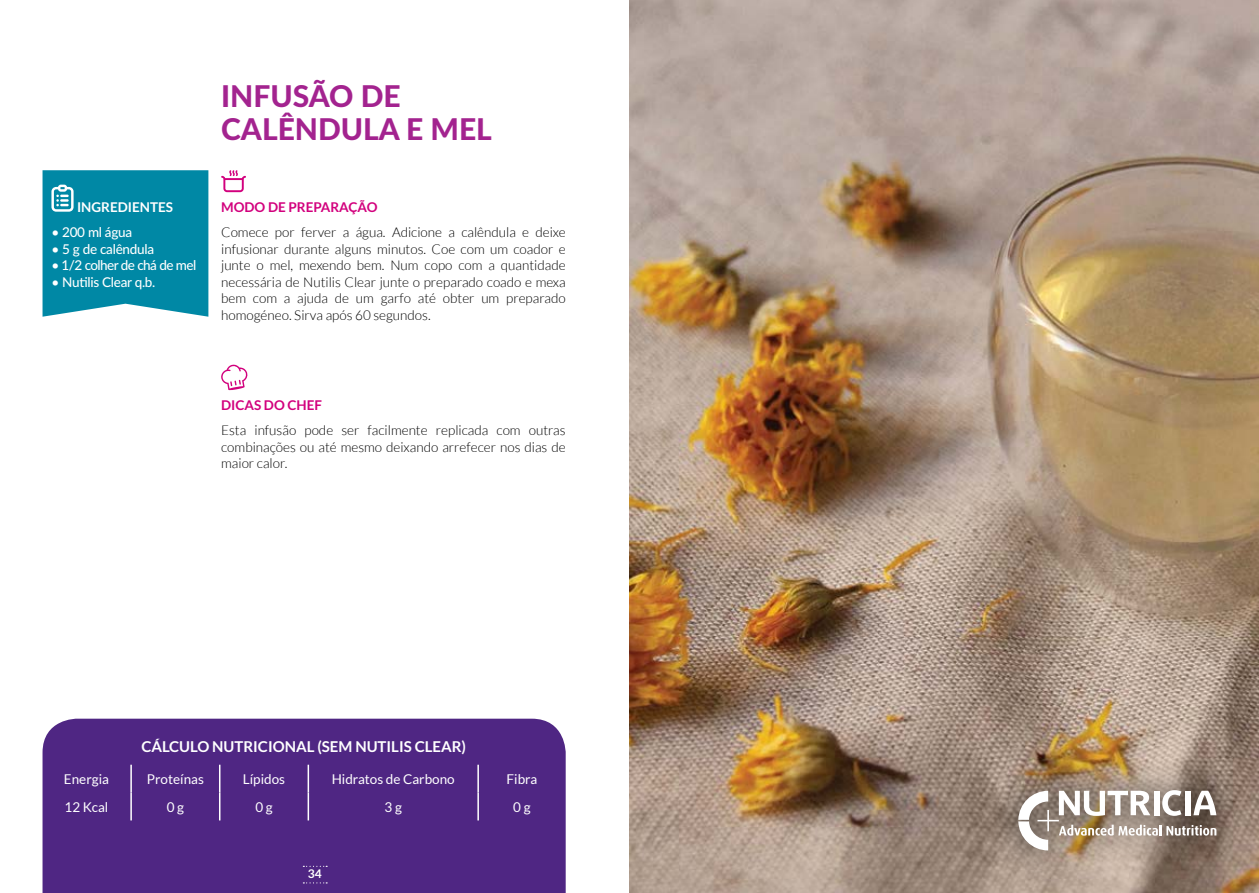
<style>
.page{position:relative;width:1259px;height:893px;background:#fff}
.page>*{position:absolute;margin:0;border:0;box-sizing:border-box;transform-origin:0 0}
.t1{font:800 30px/33px "Lato";color:#a3238f}
.t2{font:700 15px "Lato";color:#fff}
.t3{font:300 13.5px/16.5px "Lato";color:#000;text-align:justify}
.t4{font:13.5px "Lato";color:#fff}
.t5{font:500 13.5px "Lato";letter-spacing:-.02em;color:#fff}
.t6{font:700 13.5px "Lato";color:#d2007d}
.t7{font:500 13.5px "Lato";letter-spacing:-.04em;color:#fff}
.t8{font:700 13.5px "Lato";color:#fff}
.t9{font:700 12px "Lato";color:#fff}
</style>
<div class="page">
<img style="left:629px;top:0;width:630px;height:893px">
<div style="left:991px;top:762px;width:251px;height:115px;background:#000;opacity:.86"></div>
<svg style="left:1018px;top:790px;width:198px;height:60px"></svg>
<div style="left:43px;top:719px;width:523px;height:174px;background:#4f2683"></div>
<hr style="left:130px;top:765px;width:2px;height:28px;background:#fff">
<hr style="left:307px;top:765px;width:2px;height:28px;background:#fff">
<hr style="left:477px;top:765px;width:2px;height:28px;background:#fff">
<hr style="left:130px;top:793px;width:2px;height:27px;background:#fff">
<svg style="left:219px;top:765px;width:1px;height:55px"></svg>
<hr style="left:307px;top:793px;width:2px;height:27px;background:#fff">
<hr style="left:477px;top:793px;width:2px;height:27px;background:#fff">
<svg style="left:221px;top:364px;width:27px;height:26px"></svg>
<svg style="left:221px;top:170px;width:25px;height:22px"></svg>
<svg style="left:43px;top:170px;width:165px;height:147px;background:#0f8faa"></svg>
<svg style="left:303px;top:882px;width:24px;height:1px"></svg>
<svg style="left:303px;top:866px;width:24px;height:1px"></svg>
<p class="t8" style="left:77px;top:199px;width:98px">INGREDI ENTES</p>
<p class="t5" style="left:51px;top:223px;width:82px">• 200 ml água</p>
<p class="t5" style="left:51px;top:239px;width:104px">• 5 g de calêndula</p>
<p class="t7" style="left:51px;top:256px;width:146px">• 1/2 colher de chá de mel</p>
<p class="t5" style="left:51px;top:272px;width:105px">• Nutilis Clear q.b.</p>
<h1 class="t1" style="left:221px;top:79px;width:272px">INFUSÃO DE<br>CALÊNDULA E MEL</h1>
<p class="t6" style="left:221px;top:199px;width:158px">MODO DE PREPARAÇÃO</p>
<p class="t3" style="left:221px;top:224px;width:346px">Comece por ferver a água. Adicione a calêndula e deixe infusionar durante alguns minutos. Coe com um coador e junte o mel, mexendo bem. Num copo com a quantidade necessária de Nutilis Clear junte o preparado coado e mexa bem com a ajuda de um garfo até obter um preparado homogéneo. Sirva após 60 segundos.</p>
<p class="t6" style="left:221px;top:397px;width:102px">DICAS DO CHEF</p>
<p class="t3" style="left:221px;top:422px;width:346px">Esta infusão pode ser facilmente replicada com outras combinações ou até mesmo deixando arrefecer nos dias de maior calor.</p>
<p class="t2" style="left:141px;top:738px;width:326px">CÁLCULO NUTRICIONAL (SEM NUTI LIS CLEAR)</p>
<p class="t4" style="left:64px;top:772px;width:47px">Energia</p>
<p class="t4" style="left:147px;top:772px;width:58px">Proteínas</p>
<p class="t4" style="left:243px;top:772px;width:44px">Lípidos</p>
<p class="t4" style="left:332px;top:772px;width:125px">Hidratos de Carbono</p>
<p class="t4" style="left:506px;top:772px;width:32px">Fibra</p>
<p class="t4" style="left:65px;top:799px;width:45px">12 Kcal</p>
<p class="t4" style="left:167px;top:799px;width:19px">0 g</p>
<p class="t4" style="left:255px;top:799px;width:19px">0 g</p>
<p class="t4" style="left:384px;top:799px;width:19px">3 g</p>
<p class="t4" style="left:513px;top:799px;width:19px">0 g</p>
<p class="t9" style="left:308px;top:867px;width:15px">34</p>
</div>
